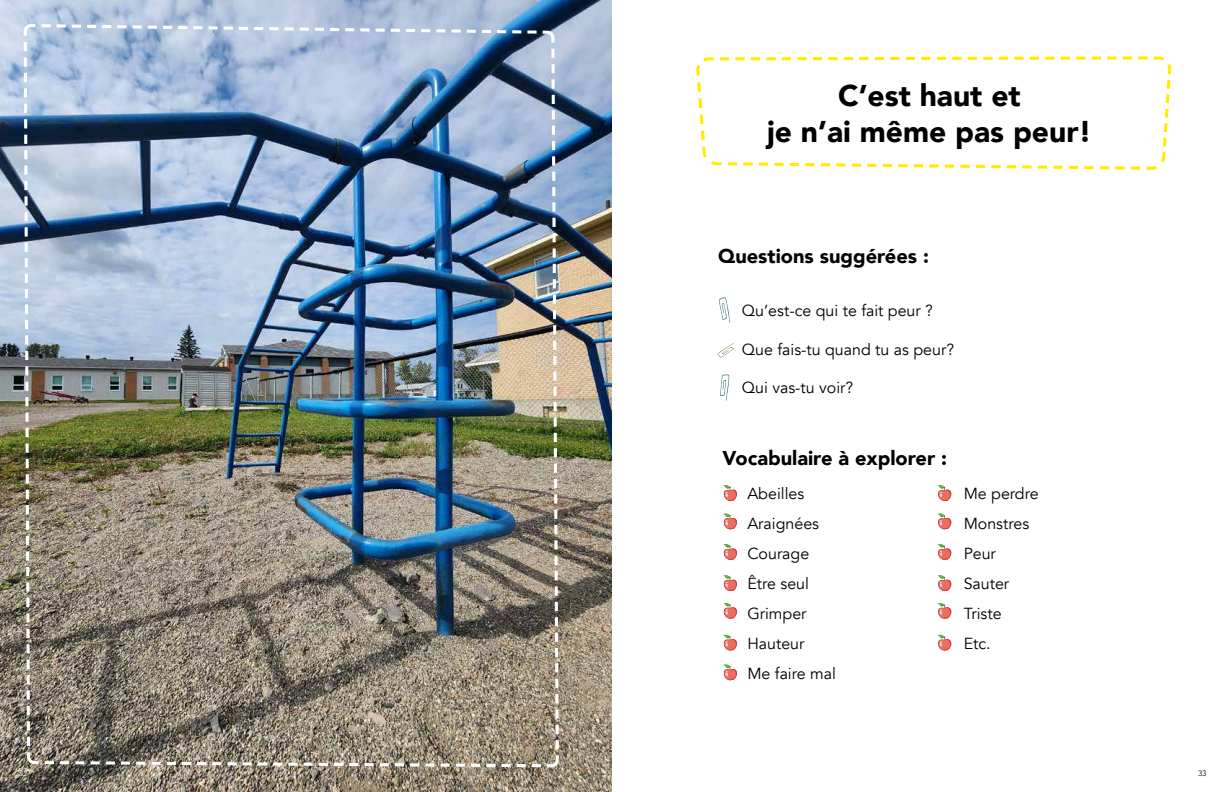
<style>
.page{position:relative;width:1224px;height:792px;background:#fff}
.page>*{position:absolute;margin:0;border:0;box-sizing:border-box;transform-origin:0 0}
.t1{font:900 30px/36px "Avenir";color:#000;text-align:center}
.t2{font:900 20px "Avenir";color:#000}
.t3{font:16px "Avenir";color:#000}
.t4{font:300 8px "Avenir";color:#fff}
.t5{font:300 8px "Avenir";color:#000}
</style>
<div class="page">
<svg style="left:696px;top:56px;width:476px;height:114px"></svg>
<svg style="left:723px;top:485px;width:14px;height:16px"></svg>
<svg style="left:938px;top:485px;width:13px;height:16px"></svg>
<svg style="left:723px;top:513px;width:14px;height:17px"></svg>
<svg style="left:938px;top:513px;width:13px;height:17px"></svg>
<svg style="left:723px;top:544px;width:14px;height:16px"></svg>
<svg style="left:938px;top:544px;width:13px;height:16px"></svg>
<svg style="left:723px;top:575px;width:14px;height:16px"></svg>
<svg style="left:938px;top:575px;width:13px;height:17px"></svg>
<svg style="left:723px;top:603px;width:14px;height:16px"></svg>
<svg style="left:723px;top:635px;width:14px;height:16px"></svg>
<svg style="left:723px;top:664px;width:14px;height:17px"></svg>
<svg style="left:938px;top:603px;width:13px;height:16px"></svg>
<svg style="left:938px;top:635px;width:13px;height:16px"></svg>
<svg style="left:719px;top:297px;width:11px;height:26px"></svg>
<svg style="left:720px;top:374px;width:10px;height:27px"></svg>
<svg style="left:717px;top:343px;width:17px;height:15px"></svg>
<img style="left:0;top:0;width:612px;height:792px">
<img style="left:22px;top:23px;width:538px;height:746px">
<p class="t1" style="left:767px;top:76px;width:326px">C’est haut et<br>je n’ai même pas peur!</p>
<p class="t2" style="left:718px;top:238px;width:212px">Questions suggérées :</p>
<p class="t3" style="left:742px;top:301px;width:193px">Qu’est-ce qui te fait peur ?</p>
<p class="t3" style="left:742px;top:340px;width:214px">Que fais-tu quand tu as peur?</p>
<p class="t3" style="left:742px;top:378px;width:113px">Qui vas-tu voir?</p>
<p class="t2" style="left:723px;top:441px;width:226px">Vocabulaire à explorer :</p>
<p class="t3" style="left:747px;top:484px;width:58px">Abeilles</p>
<p class="t3" style="left:747px;top:514px;width:73px">Araignées</p>
<p class="t3" style="left:747px;top:544px;width:63px">Courage</p>
<p class="t3" style="left:747px;top:574px;width:63px">Être seul</p>
<p class="t3" style="left:747px;top:604px;width:61px">Grimper</p>
<p class="t3" style="left:747px;top:634px;width:59px">Hauteur</p>
<p class="t3" style="left:747px;top:664px;width:90px">Me faire mal</p>
<p class="t3" style="left:964px;top:484px;width:76px">Me perdre</p>
<p class="t3" style="left:964px;top:514px;width:67px">Monstres</p>
<p class="t3" style="left:964px;top:544px;width:34px">Peur</p>
<p class="t3" style="left:964px;top:574px;width:47px">Sauter</p>
<p class="t3" style="left:964px;top:604px;width:39px">Triste</p>
<p class="t3" style="left:964px;top:634px;width:28px">Etc.</p>
<p class="t4" style="left:19px;top:768px;width:10px">32</p>
<p class="t5" style="left:1198px;top:768px;width:10px">33</p>
</div>
